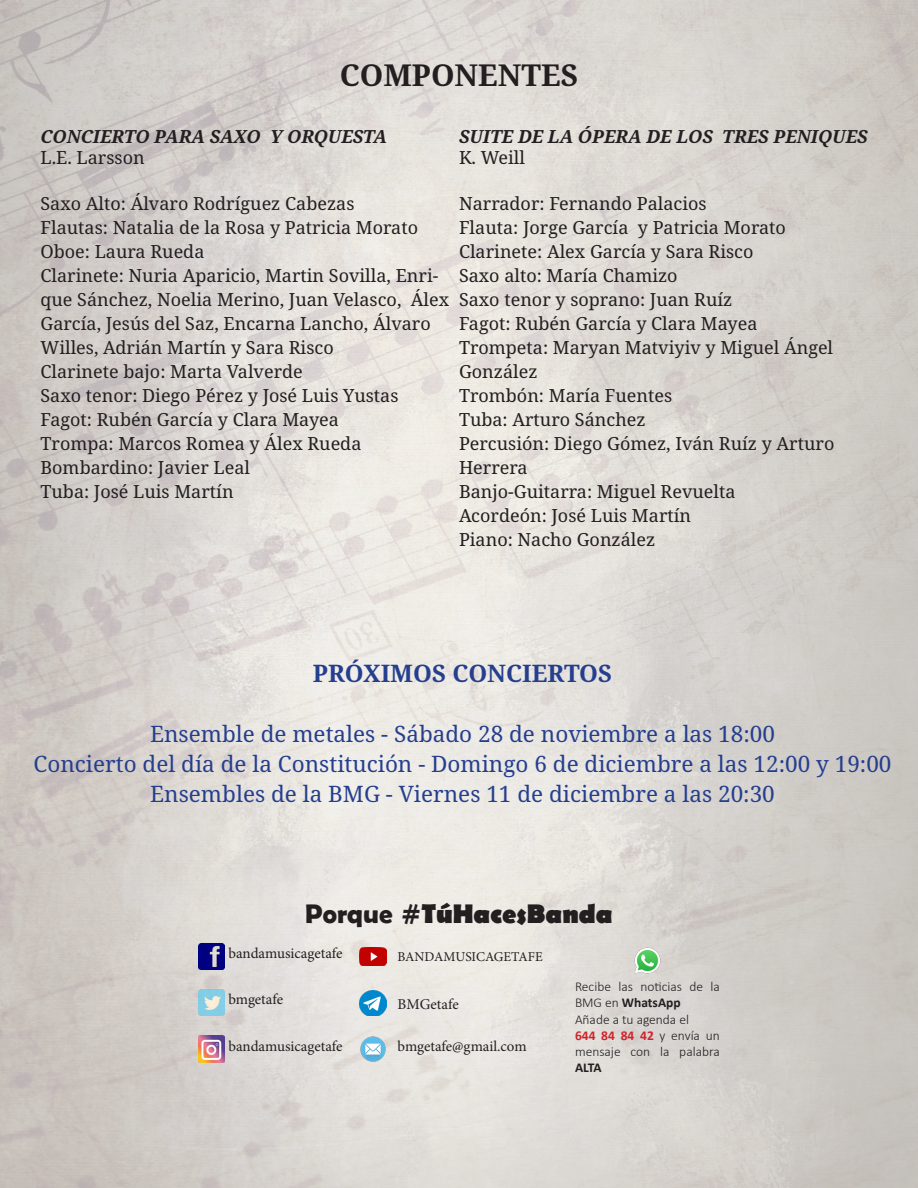
<style>
.page{position:relative;width:918px;height:1188px;background:#fff}
.page>*{position:absolute;margin:0;border:0;box-sizing:border-box;transform-origin:0 0}
.t1{font:700 30px "Noto Serif";color:#231f20}
.t2{font:700 27px "Berlin Sans FB";color:#231f20}
.t3{font:700 24px "Noto Serif";color:#253f8e}
.t4{font:22.5px "Noto Serif";color:#253f8e}
.t5{font:18px/24px "Noto Serif";color:#231f20}
.t6{font:italic 700 18px "Noto Serif";color:#231f20}
.t7{font:15px "Minion Pro";letter-spacing:-.005em;color:#231f20}
.t8{font:300 13.5px/16.2px "Calibri";color:#231f20}
.t9{font:13.5px "Minion Pro";color:#231f20}
.s1{font-family:"Berlin Sans FB Demi"}
.s2{font-weight:700}
.s3{font-weight:700;color:#d1232a}
</style>
<div class="page">
<img style="left:0;top:0;width:918px;height:1188px">
<img style="left:198px;top:944px;width:26px;height:26px">
<img style="left:198px;top:1036px;width:26px;height:26px">
<img style="left:198px;top:990px;width:26px;height:26px">
<img style="left:360px;top:948px;width:26px;height:18px">
<img style="left:360px;top:990px;width:26px;height:26px">
<img style="left:360px;top:1036px;width:26px;height:26px">
<img style="left:634px;top:947px;width:27px;height:27px">
<p class="t1" style="left:340px;top:54px;width:240px">COMPONENTES</p>
<p class="t6" style="left:40px;top:124px;width:348px">CONCIERTO PARA SAXO Y ORQUESTA</p>
<p class="t5" style="left:40px;top:146px;width:106px">L.E. Larsson</p>
<p class="t5" style="left:40px;top:192px;width:316px">Saxo Alto: Álvaro Rodríguez Cabezas</p>
<p class="t5" style="left:40px;top:216px;width:379px">Flautas: Natalia de la Rosa y Patricia Morato</p>
<p class="t5" style="left:40px;top:240px;width:166px">Oboe: Laura Rueda</p>
<p class="t5" style="left:40px;top:264px;width:410px">Clarinete: Nuria Aparicio, Martin Sovilla, Enri&shy;que Sánchez, Noelia Merino, Juan Velasco, Álex García, Jesús del Saz, Encarna Lancho, Álvaro Willes, Adrián Martín y Sara Risco</p>
<p class="t5" style="left:40px;top:360px;width:264px">Clarinete bajo: Marta Valverde</p>
<p class="t5" style="left:40px;top:384px;width:360px">Saxo tenor: Diego Pérez y José Luis Yustas</p>
<p class="t5" style="left:40px;top:408px;width:300px">Fagot: Rubén García y Clara Mayea</p>
<p class="t5" style="left:40px;top:432px;width:322px">Trompa: Marcos Romea y Álex Rueda</p>
<p class="t5" style="left:40px;top:456px;width:211px">Bombardino: Javier Leal</p>
<p class="t5" style="left:40px;top:480px;width:195px">Tuba: José Luis Martín</p>
<p class="t6" style="left:459px;top:124px;width:410px">SUITE DE LA ÓPERA DE LOS TRES PENIQUES</p>
<p class="t5" style="left:459px;top:146px;width:68px">K. Weill</p>
<p class="t5" style="left:459px;top:192px;width:249px">Narrador: Fernando Palacios</p>
<p class="t5" style="left:459px;top:216px;width:329px">Flauta: Jorge García y Patricia Morato</p>
<p class="t5" style="left:459px;top:240px;width:296px">Clarinete: Alex García y Sara Risco</p>
<p class="t5" style="left:459px;top:264px;width:220px">Saxo alto: María Chamizo</p>
<p class="t5" style="left:459px;top:288px;width:275px">Saxo tenor y soprano: Juan Ruíz</p>
<p class="t5" style="left:459px;top:312px;width:300px">Fagot: Rubén García y Clara Mayea</p>
<p class="t5" style="left:459px;top:336px;width:376px">Trompeta: Maryan Matviyiv y Miguel Ángel<br>González</p>
<p class="t5" style="left:459px;top:384px;width:215px">Trombón: María Fuentes</p>
<p class="t5" style="left:459px;top:408px;width:188px">Tuba: Arturo Sánchez</p>
<p class="t5" style="left:459px;top:432px;width:377px">Percusión: Diego Gómez, Iván Ruíz y Arturo<br>Herrera</p>
<p class="t5" style="left:459px;top:480px;width:278px">Banjo-Guitarra: Miguel Revuelta</p>
<p class="t5" style="left:459px;top:504px;width:234px">Acordeón: José Luis Martín</p>
<p class="t5" style="left:459px;top:528px;width:198px">Piano: Nacho González</p>
<p class="t3" style="left:313px;top:657px;width:301px">PRÓXIMOS CONCIERTOS</p>
<p class="t4" style="left:150px;top:719px;width:627px">Ensemble de metales - Sábado 28 de noviembre a las 18:00</p>
<p class="t4" style="left:34px;top:749px;width:859px">Concierto del día de la Constitución - Domingo 6 de diciembre a las 12:00 y 19:00</p>
<p class="t4" style="left:150px;top:779px;width:626px">Ensembles de la BMG - Viernes 11 de diciembre a las 20:30</p>
<p class="t2" style="left:305px;top:899px;width:309px"><span class="s1">Porque</span> #TúHacesBanda</p>
<p class="t7" style="left:228px;top:943px;width:116px">bandamusicagetafe</p>
<p class="t9" style="left:398px;top:948px;width:147px">BANDAMUSICAGETAFE</p>
<p class="t7" style="left:228px;top:990px;width:56px">bmgetafe</p>
<p class="t7" style="left:228px;top:1036px;width:116px">bandamusicagetafe</p>
<p class="t7" style="left:398px;top:994px;width:63px">BMGetafe</p>
<p class="t7" style="left:398px;top:1036px;width:131px">bmgetafe@gmail.com</p>
<p class="t8" style="left:575px;top:979px;width:146px">Recibe las noticias de la<br>BMG en <span class="s2">WhatsApp</span></p>
<p class="t8" style="left:575px;top:1011px;width:115px">Añade a tu agenda el</p>
<p class="t8" style="left:575px;top:1027px;width:146px;text-align:justify"><span class="s3">644 84 84 42</span> y envía un mensaje con la palabra <span class="s2">ALTA</span></p>
</div>
